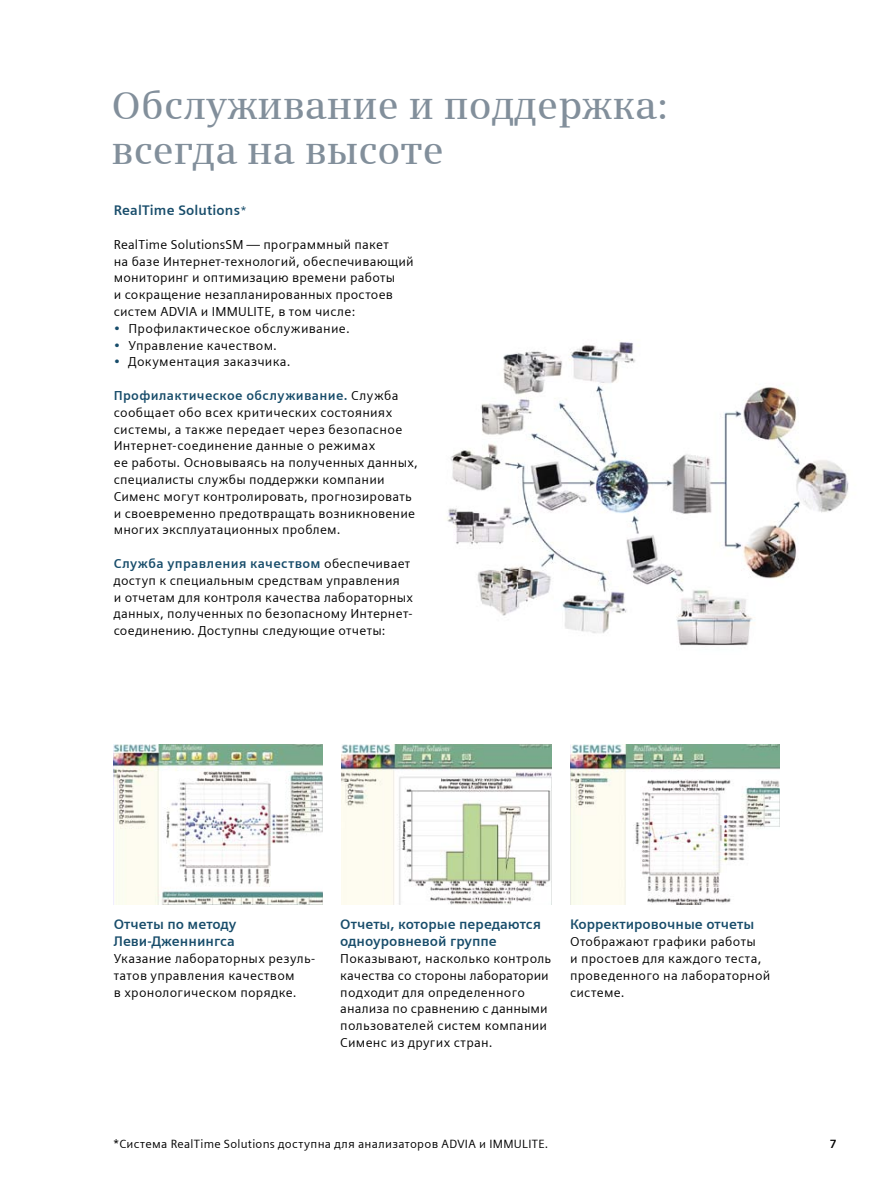
<style>
.page{position:relative;width:893px;height:1191px;background:#fff}
.page>*{position:absolute;margin:0;border:0;box-sizing:border-box;transform-origin:0 0}
.t1{font:600 39px/45px "Siemens Serif";letter-spacing:.005em;color:#828f9b}
.t2{font:700 13.95px/16.8px "Siemens Sans";color:#174c6a}
.t3{font:13.05px/16.8px "Siemens Sans";letter-spacing:.02em;color:#000}
.t4{font:12px "Siemens Sans";letter-spacing:.025em;color:#000}
.t5{font:700 12px "Siemens Sans";color:#000}
.s1{font-weight:400;font-size:12px}
.s2{color:#174c6a}
.s3{font-weight:700;color:#174c6a}
</style>
<div class="page">
<img style="left:114px;top:744px;width:209px;height:160px">
<img style="left:341px;top:744px;width:210px;height:160px">
<img style="left:570px;top:744px;width:209px;height:160px">
<img style="left:447px;top:342px;width:402px;height:304px">
<h1 class="t1" style="left:112px;top:82px;width:558px">Обслуживание и поддержка: всегда на высоте</h1>
<p class="t2" style="left:114px;top:202px;width:135px">RealTime Solutions<span class="s1">*</span></p>
<p class="t3" style="left:114px;top:236px;width:302px">RealTime SolutionsSM — программный пакет<br>на базе Интернет-технологий, обеспечивающий мониторинг и оптимизацию времени работы<br>и сокращение незапланированных простоев систем ADVIA и IMMULITE, в том числе:</p>
<p class="t3" style="left:114px;top:320px;width:237px"><span class="s2">•</span> Профилактическое обслуживание.</p>
<p class="t3" style="left:114px;top:337px;width:165px"><span class="s2">•</span> Управление качеством.</p>
<p class="t3" style="left:114px;top:353px;width:178px"><span class="s2">•</span> Документация заказчика.</p>
<p class="t3" style="left:114px;top:387px;width:306px"><span class="s3">Профилактическое обслуживание.</span> Служба сообщает обо всех критических состояниях системы, а также передает через безопасное Интернет-соединение данные о режимах<br>ее работы. Основываясь на полученных данных, специалисты службы поддержки компании Сименс могут контролировать, прогнозировать и своевременно предотвращать возникновение многих эксплуатационных проблем.</p>
<p class="t3" style="left:114px;top:555px;width:301px"><span class="s3">Служба управления качеством</span> обеспечивает доступ к специальным средствам управления<br>и отчетам для контроля качества лабораторных данных, полученных по безопасному Интернет&shy;соединению. Доступны следующие отчеты:</p>
<p class="t2" style="left:114px;top:916px;width:124px">Отчеты по методу<br>Леви-Дженнингса</p>
<p class="t3" style="left:114px;top:950px;width:203px">Указание лабораторных резуль&shy;татов управления качеством<br>в хронологическом порядке.</p>
<p class="t2" style="left:340px;top:916px;width:202px">Отчеты, которые передаются одноуровневой группе</p>
<p class="t3" style="left:340px;top:950px;width:212px">Показывают, насколько контроль качества со стороны лаборатории подходит для определенного анализа по сравнению с данными пользователей систем компании<br>Сименс из других стран.</p>
<p class="t2" style="left:570px;top:916px;width:186px">Корректировочные отчеты</p>
<p class="t3" style="left:570px;top:933px;width:202px">Отображают графики работы<br>и простоев для каждого теста, проведенного на лабораторной системе.</p>
<p class="t4" style="left:113px;top:1137px;width:437px">*Система RealTime Solutions доступна для анализаторов ADVIA и IMMULITE.</p>
<p class="t5" style="left:830px;top:1137px;width:8px">7</p>
</div>
